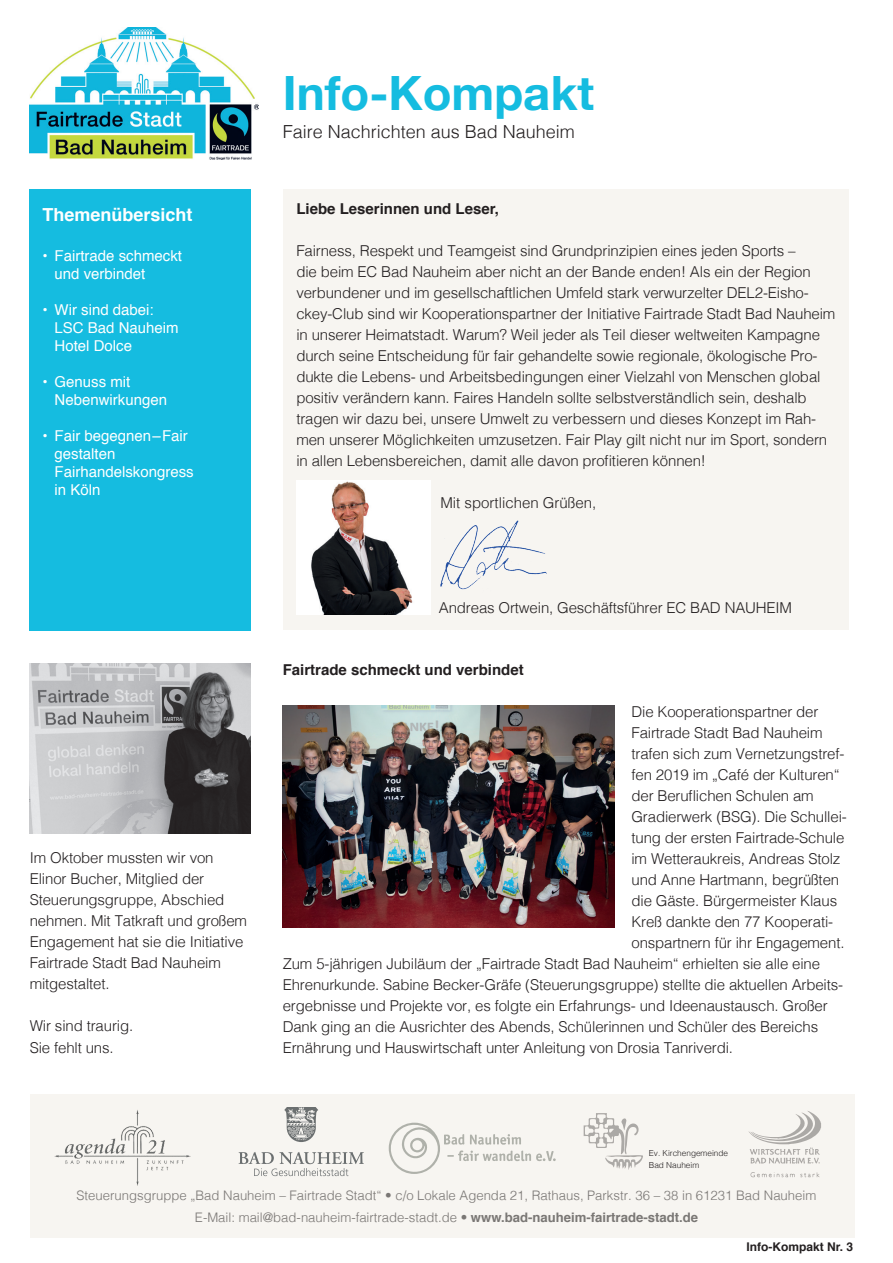
<style>
.page{position:relative;width:893px;height:1263px;background:#fff}
.page>*{position:absolute;margin:0;border:0;box-sizing:border-box;transform-origin:0 0}
.t1{font:700 47.25px "Helvetica Neue";color:#15bce0}
.t2{font:300 18px "Helvetica";color:#231f20}
.t3{font:700 18px "Helvetica";color:#fff}
.t4{font:300 15px/21px "Helvetica";letter-spacing:-.01em;color:#231f20}
.t5{font:15px/18px "Helvetica";color:#fff}
.t6{font:700 15px "Helvetica";color:#231f20}
.t7{font:300 13.2px/21.6px "Helvetica";color:#231f20;text-align:center}
.t8{font:700 12px "Helvetica";color:#231f20}
.t9{font:300 8.25px/11.6px "Helvetica";color:#231f20}
.s1{font-weight:700}
</style>
<div class="page">
<div style="left:283px;top:189px;width:565px;height:441px;background:#f7f5f1"></div>
<img style="left:296px;top:480px;width:135px;height:135px">
<div style="left:30px;top:189px;width:221px;height:441px;background:#15bce0"></div>
<img style="left:30px;top:28px;width:228px;height:132px">
<div style="left:30px;top:1094px;width:825px;height:143px;background:#f7f5f1"></div>
<svg style="left:389px;top:1122px;width:167px;height:52px"></svg>
<svg style="left:584px;top:1113px;width:59px;height:57px"></svg>
<img style="left:283px;top:706px;width:331px;height:221px">
<img style="left:30px;top:663px;width:221px;height:170px">
<svg style="left:239px;top:1152px;width:125px;height:24px"></svg>
<svg style="left:284px;top:1108px;width:34px;height:34px"></svg>
<svg style="left:750px;top:1172px;width:70px;height:6px"></svg>
<svg style="left:748px;top:1111px;width:73px;height:53px"></svg>
<img style="left:54px;top:1110px;width:137px;height:76px">
<img style="left:440px;top:520px;width:107px;height:70px">
<h1 class="t1" style="left:283px;top:56px;width:313px">Info-Kompakt</h1>
<p class="t3" style="left:43px;top:200px;width:152px">Themenübersicht</p>
<p class="t5" style="left:55px;top:247px;width:129px;text-indent:-12px">• Fairtrade schmeckt und verbindet</p>
<p class="t5" style="left:55px;top:301px;width:126px;text-indent:-12px">• Wir sind dabei:<br>LSC Bad Nauheim<br>Hotel Dolce</p>
<p class="t5" style="left:55px;top:373px;width:114px;text-indent:-12px">• Genuss mit<br>Nebenwirkungen</p>
<p class="t5" style="left:55px;top:427px;width:141px;text-indent:-12px">• Fair begegnen–Fair gestalten<br>Fairhandelskongress in Köln</p>
<p class="t4" style="left:30px;top:846px;width:219px">Im Oktober mussten wir von<br>Elinor Bucher, Mitglied der<br>Steuerungsgruppe, Abschied nehmen. Mit Tatkraft und großem<br>Engagement hat sie die Initiative<br>Fairtrade Stadt Bad Nauheim mitgestaltet.</p>
<p class="t4" style="left:30px;top:1014px;width:105px">Wir sind traurig.<br>Sie fehlt uns.</p>
<p class="t2" style="left:283px;top:117px;width:294px">Faire Nachrichten aus Bad Nauheim</p>
<p class="t6" style="left:296px;top:197px;width:204px">Liebe Leserinnen und Leser,</p>
<p class="t4" style="left:296px;top:239px;width:540px">Fairness, Respekt und Teamgeist sind Grundprinzipien eines jeden Sports –<br>die beim EC Bad Nauheim aber nicht an der Bande enden! Als ein der Region verbundener und im gesellschaftlichen Umfeld stark verwurzelter DEL2-Eisho&shy;ckey-Club sind wir Kooperationspartner der Initiative Fairtrade Stadt Bad Nauheim in unserer Heimatstadt. Warum? Weil jeder als Teil dieser weltweiten Kampagne durch seine Entscheidung für fair gehandelte sowie regionale, ökologische Pro&shy;dukte die Lebens- und Arbeitsbedingungen einer Vielzahl von Menschen global positiv verändern kann. Faires Handeln sollte selbstverständlich sein, deshalb tragen wir dazu bei, unsere Umwelt zu verbessern und dieses Konzept im Rah&shy;men unserer Möglichkeiten umzusetzen. Fair Play gilt nicht nur im Sport, sondern in allen Lebensbereichen, damit alle davon profitieren können!</p>
<p class="t4" style="left:440px;top:491px;width:157px">Mit sportlichen Grüßen,</p>
<p class="t4" style="left:439px;top:596px;width:355px">Andreas Ortwein, Geschäftsführer EC BAD NAUHEIM</p>
<p class="t6" style="left:283px;top:657px;width:242px">Fairtrade schmeckt und verbindet</p>
<p class="t4" style="left:631px;top:700px;width:188px">Die Kooperationspartner der</p>
<p class="t4" style="left:631px;top:721px;width:193px">Fairtrade Stadt Bad Nauheim</p>
<p class="t4" style="left:631px;top:742px;width:214px">trafen sich zum Vernetzungstref-</p>
<p class="t4" style="left:631px;top:763px;width:210px">fen 2019 im „Café der Kulturen“</p>
<p class="t4" style="left:631px;top:784px;width:184px">der Beruflichen Schulen am</p>
<p class="t4" style="left:631px;top:805px;width:217px">Gradierwerk (BSG). Die Schullei-</p>
<p class="t4" style="left:631px;top:826px;width:214px">tung der ersten Fairtrade-Schule</p>
<p class="t4" style="left:631px;top:847px;width:210px">im Wetteraukreis, Andreas Stolz</p>
<p class="t4" style="left:631px;top:868px;width:209px">und Anne Hartmann, begrüßten</p>
<p class="t4" style="left:631px;top:889px;width:207px">die Gäste. Bürgermeister Klaus</p>
<p class="t4" style="left:631px;top:910px;width:203px">Kreß dankte den 77 Kooperati-</p>
<p class="t4" style="left:631px;top:931px;width:215px">onspartnern für ihr Engagement.</p>
<p class="t4" style="left:283px;top:952px;width:539px">Zum 5-jährigen Jubiläum der „Fairtrade Stadt Bad Nauheim“ erhielten sie alle eine</p>
<p class="t4" style="left:283px;top:973px;width:562px">Ehrenurkunde. Sabine Becker-Gräfe (Steuerungsgruppe) stellte die aktuellen Arbeits-</p>
<p class="t4" style="left:283px;top:994px;width:546px">ergebnisse und Projekte vor, es folgte ein Erfahrungs- und Ideenaustausch. Großer</p>
<p class="t4" style="left:283px;top:1015px;width:537px">Dank ging an die Ausrichter des Abends, Schülerinnen und Schüler des Bereichs</p>
<p class="t4" style="left:283px;top:1036px;width:452px">Ernährung und Hauswirtschaft unter Anleitung von Drosia Tanriverdi.</p>
<p class="t9" style="left:649px;top:1147px;width:81px">Ev. Kirchengemeinde<br>Bad Nauheim</p>
<p class="t7" style="left:77px;top:1184px;width:741px">Steuerungsgruppe „Bad Nauheim – Fairtrade Stadt“ • c/o Lokale Agenda 21, Rathaus, Parkstr. 36 – 38 in 61231 Bad Nauheim<br>E-Mail: mail@bad-nauheim-fairtrade-stadt.de • <span class="s1">www.bad-nauheim-fairtrade-stadt.de</span></p>
<p class="t8" style="left:747px;top:1237px;width:108px">Info-Kompakt Nr. 3</p>
</div>
